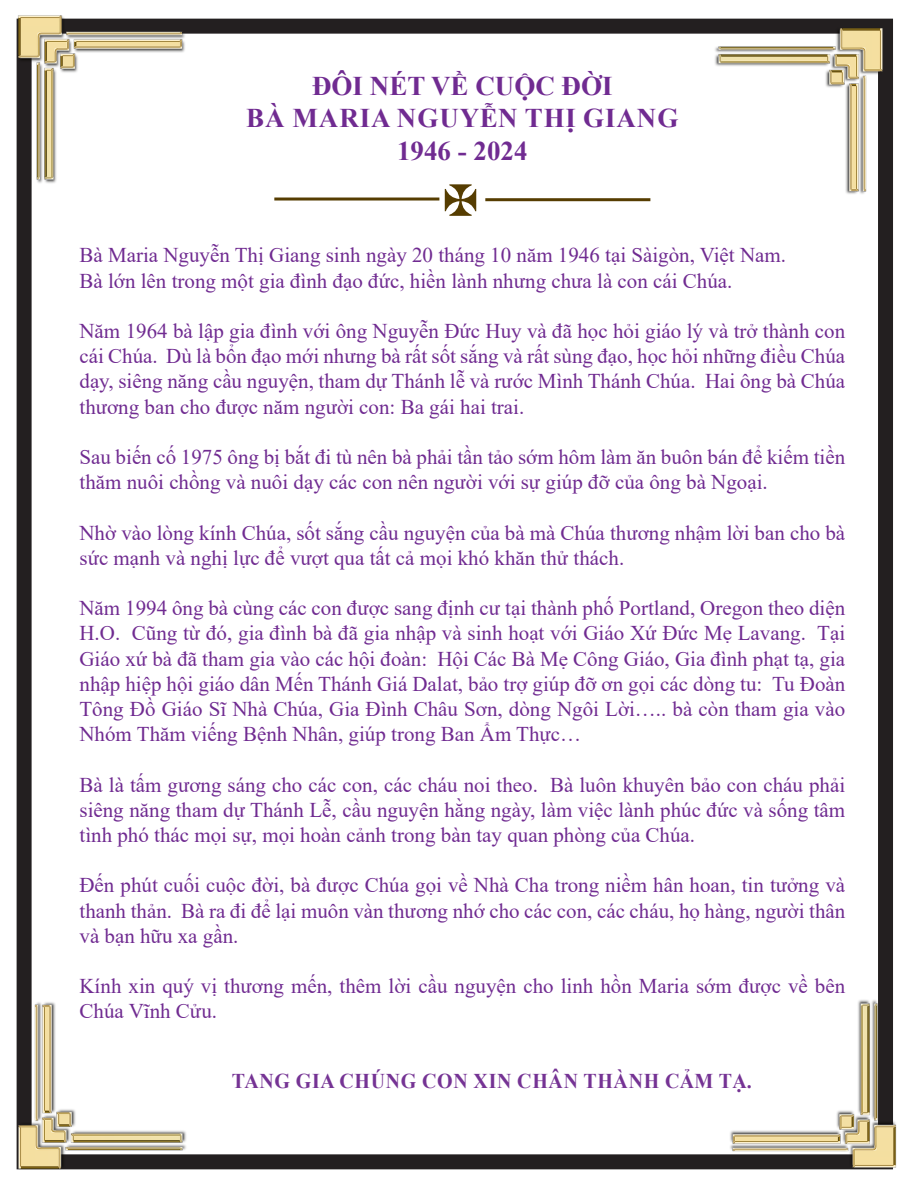
<style>
.page{position:relative;width:918px;height:1188px;background:#fff}
.page>*{position:absolute;margin:0;border:0;box-sizing:border-box;transform-origin:0 0}
.t1{font:700 27px "Times New Roman";letter-spacing:.01em;color:#702b91}
.t2{font:700 27px "Times New Roman";letter-spacing:.035em;color:#702b91}
.t3{font:21px/25.2px "Times New Roman";color:#702b91;text-align:justify}
.t4{font:700 21px "Times New Roman";letter-spacing:.035em;color:#753394;scale:.95 1}
</style>
<div class="page">
<div style="left:17px;top:19px;width:876px;height:1150px;border:15px solid #231f20"></div>
<img style="left:16px;top:983px;width:176px;height:187px">
<img style="left:16px;top:15px;width:188px;height:174px">
<img style="left:711px;top:994px;width:186px;height:176px">
<img style="left:708px;top:18px;width:182px;height:195px">
<hr style="left:274px;top:198px;width:165px;height:3px;background:#563d01">
<hr style="left:485px;top:198px;width:165px;height:3px;background:#563d01">
<p class="t1" style="left:312px;top:67px;width:302px">ĐÔI NÉT VỀ CUỘC ĐỜI</p>
<p class="t2" style="left:246px;top:99px;width:434px">BÀ MARIA NGUYỄN THỊ GIANG</p>
<p class="t1" style="left:397px;top:131px;width:132px">1946 - 2024</p>
<p class="t3" style="left:80px;top:242px;width:708px">Bà Maria Nguyễn Thị Giang sinh ngày 20 tháng 10 năm 1946 tại Sàigòn, Việt Nam.</p>
<p class="t3" style="left:80px;top:267px;width:655px">Bà lớn lên trong một gia đình đạo đức, hiền lành nhưng chưa là con cái Chúa.</p>
<p class="t3" style="left:80px;top:318px;width:767px">Năm 1964 bà lập gia đình với ông Nguyễn Đức Huy và đã học hỏi giáo lý và trở thành con cái Chúa. Dù là bổn đạo mới nhưng bà rất sốt sắng và rất sùng đạo, học hỏi những điều Chúa dạy, siêng năng cầu nguyện, tham dự Thánh lễ và rước Mình Thánh Chúa. Hai ông bà Chúa thương ban cho được năm người con: Ba gái hai trai.</p>
<p class="t3" style="left:80px;top:444px;width:767px">Sau biến cố 1975 ông bị bắt đi tù nên bà phải tần tảo sớm hôm làm ăn buôn bán để kiếm tiền thăm nuôi chồng và nuôi dạy các con nên người với sự giúp đỡ của ông bà Ngoại.</p>
<p class="t3" style="left:80px;top:519px;width:767px">Nhờ vào lòng kính Chúa, sốt sắng cầu nguyện của bà mà Chúa thương nhậm lời ban cho bà sức mạnh và nghị lực để vượt qua tất cả mọi khó khăn thử thách.</p>
<p class="t3" style="left:80px;top:595px;width:767px">Năm 1994 ông bà cùng các con được sang định cư tại thành phố Portland, Oregon theo diện H.O. Cũng từ đó, gia đình bà đã gia nhập và sinh hoạt với Giáo Xứ Đức Mẹ Lavang. Tại Giáo xứ bà đã tham gia vào các hội đoàn: Hội Các Bà Mẹ Công Giáo, Gia đình phạt tạ, gia nhập hiệp hội giáo dân Mến Thánh Giá Dalat, bảo trợ giúp đỡ ơn gọi các dòng tu: Tu Đoàn Tông Đồ Giáo Sĩ Nhà Chúa, Gia Đình Châu Sơn, dòng Ngôi Lời….. bà còn tham gia vào Nhóm Thăm viếng Bệnh Nhân, giúp trong Ban Ẩm Thực…</p>
<p class="t3" style="left:80px;top:771px;width:767px">Bà là tấm gương sáng cho các con, các cháu noi theo. Bà luôn khuyên bảo con cháu phải siêng năng tham dự Thánh Lễ, cầu nguyện hằng ngày, làm việc lành phúc đức và sống tâm tình phó thác mọi sự, mọi hoàn cảnh trong bàn tay quan phòng của Chúa.</p>
<p class="t3" style="left:80px;top:872px;width:767px">Đến phút cuối cuộc đời, bà được Chúa gọi về Nhà Cha trong niềm hân hoan, tin tưởng và thanh thản. Bà ra đi để lại muôn vàn thương nhớ cho các con, các cháu, họ hàng, người thân và bạn hữu xa gần.</p>
<p class="t3" style="left:80px;top:973px;width:767px">Kính xin quý vị thương mến, thêm lời cầu nguyện cho linh hồn Maria sớm được về bên<br>Chúa Vĩnh Cửu.</p>
<p class="t4" style="left:232px;top:1066px;width:549px">TANG GIA CHÚNG CON XIN CHÂN THÀNH CẢM TẠ.</p>
</div>
